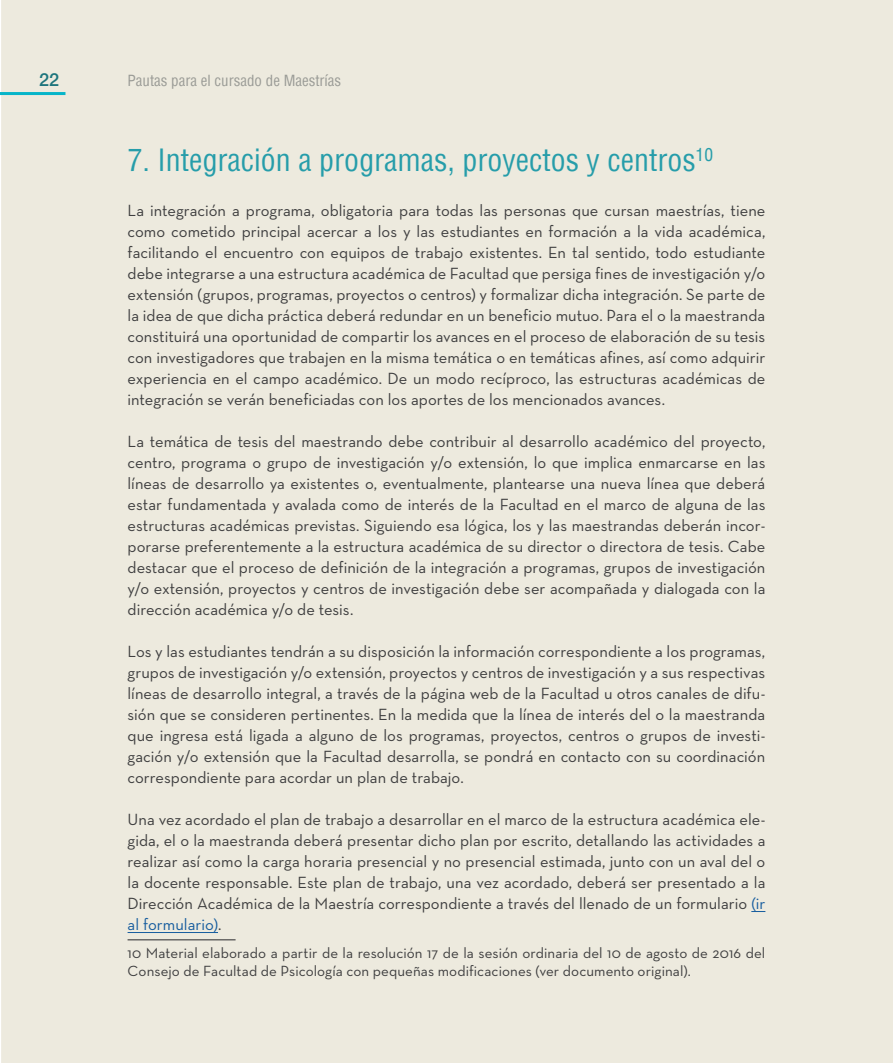
<style>
.page{position:relative;width:893px;height:1063px;background:#edeade}
.page>*{position:absolute;margin:0;border:0;box-sizing:border-box;transform-origin:0 0}
.Parrafo{font:condensed 30px "Helvetica";color:#269daa}
.t1{font:500 18px "Helvetica Neue LT Std";color:#1e757d}
.Parrafo-2{font:16.5px/21px "Neutra Text";color:#3e3e3f;text-align:justify}
.nota_al_pie{font:15px/18px "Neutra Text";letter-spacing:.005em;color:#3e3e3f}
.t2{font:condensed 15px "Helvetica";color:#9a9b96}
.s1{color:#175d9e}
</style>
<div class="page">
<hr style="left:0;top:92px;width:65px;height:3px;background:#07b5c9">
<svg style="left:751px;top:911px;width:14px;height:1px"></svg>
<hr style="left:128px;top:932px;width:90px;height:1px;background:#175d9e">
<hr style="left:128px;top:939px;width:108px;height:1px;background:#3e3e3f">
<p class="t1" style="left:39px;top:69px;width:22px">22</p>
<p class="t2" style="left:128px;top:71px;width:215px">Pautas para el cursado de Maestrías</p>
<p class="Parrafo" style="left:128px;top:141px;width:587px">7. Integración a programas, proyectos y centros<sup>10</sup></p>
<p class="Parrafo-2" style="left:128px;top:200px;width:639px">La integración a programa, obligatoria para todas las personas que cursan maestrías, tiene como cometido principal acercar a los y las estudiantes en formación a la vida académica, facilitando el encuentro con equipos de trabajo existentes. En tal sentido, todo estudiante debe integrarse a una estructura académica de Facultad que persiga fines de investigación y/o extensión (grupos, programas, proyectos o centros) y formalizar dicha integración. Se parte de la idea de que dicha práctica deberá redundar en un beneficio mutuo. Para el o la maestranda constituirá una oportunidad de compartir los avances en el proceso de elaboración de su tesis con investigadores que trabajen en la misma temática o en temáticas afines, así como adquirir experiencia en el campo académico. De un modo recíproco, las estructuras académicas de integración se verán beneficiadas con los aportes de los mencionados avances.</p>
<p class="Parrafo-2" style="left:128px;top:431px;width:639px">La temática de tesis del maestrando debe contribuir al desarrollo académico del proyecto, centro, programa o grupo de investigación y/o extensión, lo que implica enmarcarse en las líneas de desarrollo ya existentes o, eventualmente, plantearse una nueva línea que deberá estar fundamentada y avalada como de interés de la Facultad en el marco de alguna de las estructuras académicas previstas. Siguiendo esa lógica, los y las maestrandas deberán incor&shy;porarse preferentemente a la estructura académica de su director o directora de tesis. Cabe destacar que el proceso de definición de la integración a programas, grupos de investigación y/o extensión, proyectos y centros de investigación debe ser acompañada y dialogada con la dirección académica y/o de tesis.</p>
<p class="Parrafo-2" style="left:128px;top:641px;width:639px">Los y las estudiantes tendrán a su disposición la información correspondiente a los programas, grupos de investigación y/o extensión, proyectos y centros de investigación y a sus respectivas líneas de desarrollo integral, a través de la página web de la Facultad u otros canales de difu&shy;sión que se consideren pertinentes. En la medida que la línea de interés del o la maestranda que ingresa está ligada a alguno de los programas, proyectos, centros o grupos de investi&shy;gación y/o extensión que la Facultad desarrolla, se pondrá en contacto con su coordinación correspondiente para acordar un plan de trabajo.</p>
<p class="Parrafo-2" style="left:128px;top:809px;width:639px">Una vez acordado el plan de trabajo a desarrollar en el marco de la estructura académica ele&shy;gida, el o la maestranda deberá presentar dicho plan por escrito, detallando las actividades a realizar así como la carga horaria presencial y no presencial estimada, junto con un aval del o la docente responsable. Este plan de trabajo, una vez acordado, deberá ser presentado a la Dirección Académica de la Maestría correspondiente a través del llenado de un formulario <span class="s1">(ir al formulario)</span>.</p>
<p class="nota_al_pie" style="left:128px;top:943px;width:639px">10 Material elaborado a partir de la resolución 17 de la sesión ordinaria del 10 de agosto de 2016 del<br>Consejo de Facultad de Psicología con pequeñas modificaciones (ver documento original).</p>
</div>
